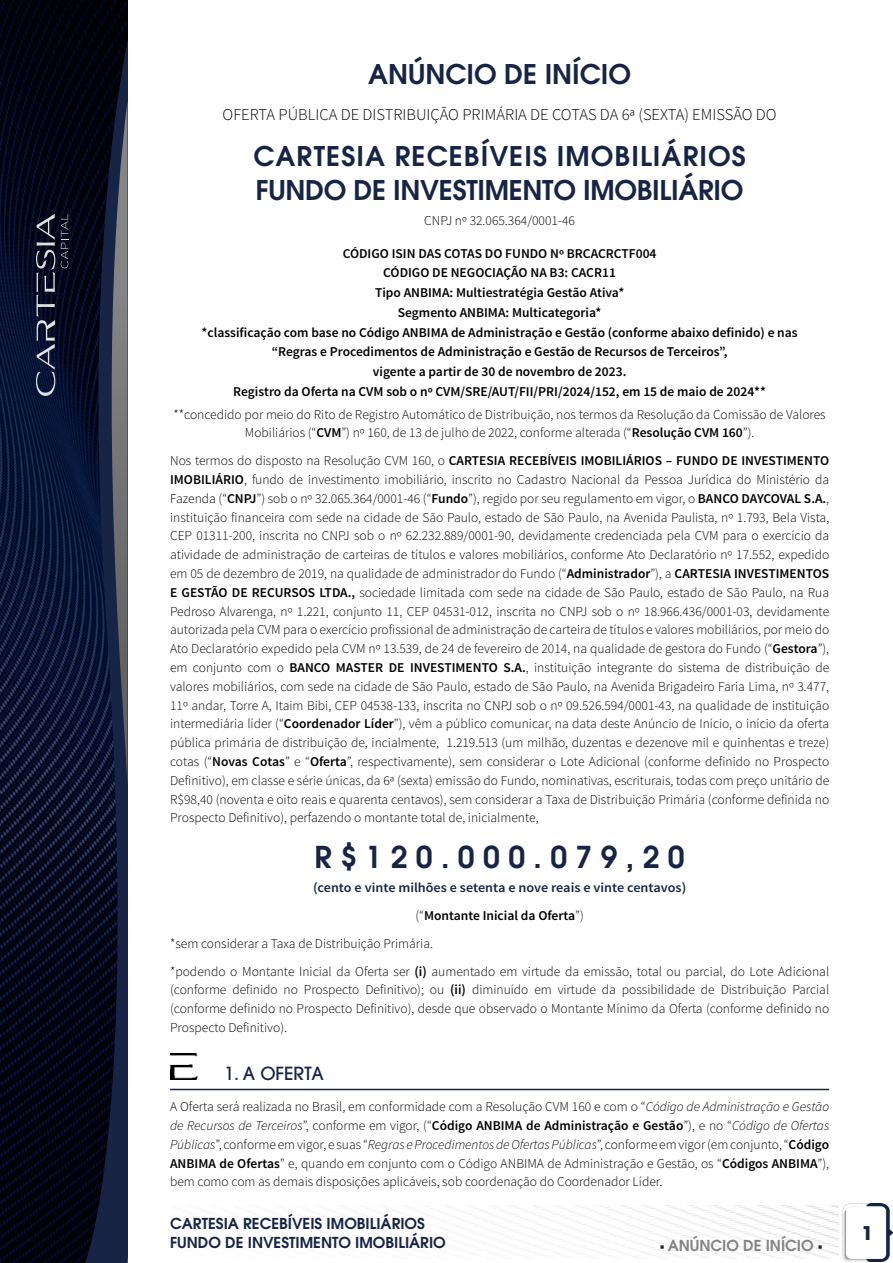
<style>
.page{position:relative;width:893px;height:1263px;background:#fff}
.page>*{position:absolute;margin:0;border:0;box-sizing:border-box;transform-origin:0 0}
.t1{font:600 30px "ITC Avant Garde Pro";letter-spacing:.28em;color:#182445}
.t2{font:600 27px/33.2px "ITC Avant Garde Pro";letter-spacing:.04em;color:#182445}
.t3{font:600 27px "ITC Avant Garde Pro";color:#182445}
.t4{font:700 18.75px "ITC Avant Garde Pro";color:#182445}
.t5{font:500 18px "ITC Avant Garde Pro";color:#182445}
.t6{font:300 16.5px "Source Sans Pro";color:#000}
.t7{font:600 15px/19.5px "ITC Avant Garde Pro";color:#182445}
.t8{font:600 15px "ITC Avant Garde Pro";color:#848484}
.t9{font:300 13.5px/18.8px "Source Sans Pro";color:#000;text-align:justify}
.t10{font:600 13.5px/19.6px "Source Sans Pro";color:#000;text-align:center}
.t11{font:600 13.5px "Source Sans Pro";color:#182445;scale:1.05 1}
.s1{font-weight:600}
.s2{font-weight:300}
.s3{font-style:italic}
.s4{font-family:"Source Sans Pro";color:#182445}
</style>
<div class="page">
<img style="left:0;top:0;width:78px;height:1263px">
<svg style="left:78px;top:0;width:50px;height:1263px;background:#060c21"></svg>
<svg style="left:102px;top:101px;width:26px;height:1162px;background:#2a3147"></svg>
<svg style="left:61px;top:214px;width:7px;height:54px"></svg>
<svg style="left:36px;top:214px;width:19px;height:182px;background:#333a4e"></svg>
<img style="left:327px;top:1205px;width:512px;height:54px">
<img style="left:842px;top:1203px;width:51px;height:58px">
<hr style="left:170px;top:1089px;width:659px;height:1px;background:#182445">
<div style="left:170px;top:1054px;width:27px;height:26px;background:#000"></div>
<img style="left:170px;top:1054px;width:27px;height:25px">
<h2 class="t3" style="left:368px;top:56px;width:264px">ANÚNCIO DE INÍCIO</h2>
<p class="t6" style="left:223px;top:105px;width:556px">OFERTA PÚBLICA DE DISTRIBUIÇÃO PRIMÁRIA DE COTAS DA 6ª (SEXTA) EMISSÃO DO</p>
<h2 class="t2" style="left:253px;top:139px;width:494px">CARTESIA RECEBÍVEIS IMOBILIÁRIOS<br>FUNDO DE INVESTIMENTO IMOBILIÁRIO</h2>
<p class="t9" style="left:424px;top:212px;width:152px">CNPJ nº 32.065.364/0001-46</p>
<p class="t10" style="left:202px;top:244px;width:598px">CÓDIGO ISIN DAS COTAS DO FUNDO Nº BRCACRCTF004<br>CÓDIGO DE NEGOCIAÇÃO NA B3: CACR11<br>Tipo ANBIMA: Multiestratégia Gestão Ativa*<br>Segmento ANBIMA: Multicategoria*<br>*classificação com base no Código ANBIMA de Administração e Gestão (conforme abaixo definido) e nas “Regras e Procedimentos de Administração e Gestão de Recursos de Terceiros”,<br>vigente a partir de 30 de novembro de 2023.<br>Registro da Oferta na CVM sob o nº CVM/SRE/AUT/FII/PRI/2024/152, em 15 de maio de 2024**</p>
<p class="t9" style="left:174px;top:405px;width:654px;text-align:center">**concedido por meio do Rito de Registro Automático de Distribuição, nos termos da Resolução da Comissão de Valores<br>Mobiliários (“<span class="s1">CVM</span>”) nº 160, de 13 de julho de 2022, conforme alterada (“<span class="s1">Resolução CVM 160</span>”).</p>
<p class="t9" style="left:170px;top:451px;width:661px">Nos termos do disposto na Resolução CVM 160, o <span class="s1">CARTESIA RECEBÍVEIS IMOBILIÁRIOS – FUNDO DE INVESTIMENTO IMOBILIÁRIO</span>, fundo de investimento imobiliário, inscrito no Cadastro Nacional da Pessoa Jurídica do Ministério da Fazenda (“<span class="s1">CNPJ</span>”) sob o nº 32.065.364/0001-46 (“<span class="s1">Fundo</span>”), regido por seu regulamento em vigor, o <span class="s1">BANCO DAYCOVAL S.A.</span>, instituição financeira com sede na cidade de São Paulo, estado de São Paulo, na Avenida Paulista, nº 1.793, Bela Vista, CEP 01311-200, inscrita no CNPJ sob o nº 62.232.889/0001-90, devidamente credenciada pela CVM para o exercício da atividade de administração de carteiras de títulos e valores mobiliários, conforme Ato Declaratório nº 17.552, expedido em 05 de dezembro de 2019, na qualidade de administrador do Fundo (“<span class="s1">Administrador</span>”), a <span class="s1">CARTESIA INVESTIMENTOS E GESTÃO DE RECURSOS LTDA.,</span> sociedade limitada com sede na cidade de São Paulo, estado de São Paulo, na Rua Pedroso Alvarenga, nº 1.221, conjunto 11, CEP 04531-012, inscrita no CNPJ sob o nº 18.966.436/0001-03, devidamente autorizada pela CVM para o exercício profissional de administração de carteira de títulos e valores mobiliários, por meio do Ato Declaratório expedido pela CVM nº 13.539, de 24 de fevereiro de 2014, na qualidade de gestora do Fundo (“<span class="s1">Gestora</span>”), em conjunto com o <span class="s1">BANCO MASTER DE INVESTIMENTO S.A.</span>, instituição integrante do sistema de distribuição de valores mobiliários, com sede na cidade de São Paulo, estado de São Paulo, na Avenida Brigadeiro Faria Lima, nº 3.477, 11º andar, Torre A, Itaim Bibi, CEP 04538-133, inscrita no CNPJ sob o nº 09.526.594/0001-43, na qualidade de instituição intermediária líder (“<span class="s1">Coordenador Líder</span>”), vêm a público comunicar, na data deste Anúncio de Início, o início da oferta pública primária de distribuição de, incialmente, 1.219.513 (um milhão, duzentas e dezenove mil e quinhentas e treze) cotas (“<span class="s1">Novas Cotas</span>” e “<span class="s1">Oferta</span>”, respectivamente), sem considerar o Lote Adicional (conforme definido no Prospecto Definitivo), em classe e série únicas, da 6ª (sexta) emissão do Fundo, nominativas, escriturais, todas com preço unitário de R$98,40 (noventa e oito reais e quarenta centavos), sem considerar a Taxa de Distribuição Primária (conforme definida no Prospecto Definitivo), perfazendo o montante total de, inicialmente,</p>
<h1 class="t1" style="left:315px;top:837px;width:372px">R$120.000.079,20</h1>
<p class="t11" style="left:313px;top:879px;width:357px">(cento e vinte milhões e setenta e nove reais e vinte centavos)</p>
<p class="t10" style="left:415px;top:906px;width:170px"><span class="s2">(“</span>Montante Inicial da Oferta<span class="s2">”)</span></p>
<p class="t9" style="left:170px;top:934px;width:264px">*sem considerar a Taxa de Distribuição Primária.</p>
<p class="t9" style="left:170px;top:962px;width:661px">*podendo o Montante Inicial da Oferta ser <span class="s1">(i)</span> aumentado em virtude da emissão, total ou parcial, do Lote Adicional</p>
<p class="t9" style="left:170px;top:980px;width:661px">(conforme definido no Prospecto Definitivo); ou <span class="s1">(ii)</span> diminuído em virtude da possibilidade de Distribuição Parcial (conforme definido no Prospecto Definitivo), desde que observado o Montante Mínimo da Oferta (conforme definido no Prospecto Definitivo).</p>
<h3 class="t5" style="left:224px;top:1062px;width:101px">1. A OFERTA</h3>
<p class="t9" style="left:170px;top:1097px;width:661px">A Oferta será realizada no Brasil, em conformidade com a Resolução CVM 160 e com o “<span class="s3">Código de Administração e Gestão de Recursos de Terceiros</span>”, conforme em vigor, (“<span class="s1">Código ANBIMA de Administração e Gestão</span>”), e no “<span class="s3">Código de Ofertas Públicas</span>”, conforme em vigor, e suas “<span class="s3">Regras e Procedimentos de Ofertas Públicas</span>”, conforme em vigor (em conjunto, “<span class="s1">Código ANBIMA de Ofertas</span>” e, quando em conjunto com o Código ANBIMA de Administração e Gestão, os “<span class="s1">Códigos ANBIMA</span>”), bem como com as demais disposições aplicáveis, sob coordenação do Coordenador Líder.</p>
<p class="t7" style="left:170px;top:1213px;width:277px">CARTESIA RECEBÍVEIS IMOBILIÁRIOS<br>FUNDO DE INVESTIMENTO IMOBILIÁRIO</p>
<p class="t8" style="left:660px;top:1235px;width:165px"><span class="s4">■</span> ANÚNCIO DE INÍCIO <span class="s4">■</span></p>
<h3 class="t4" style="left:862px;top:1220px;width:13px">1</h3>
</div>
